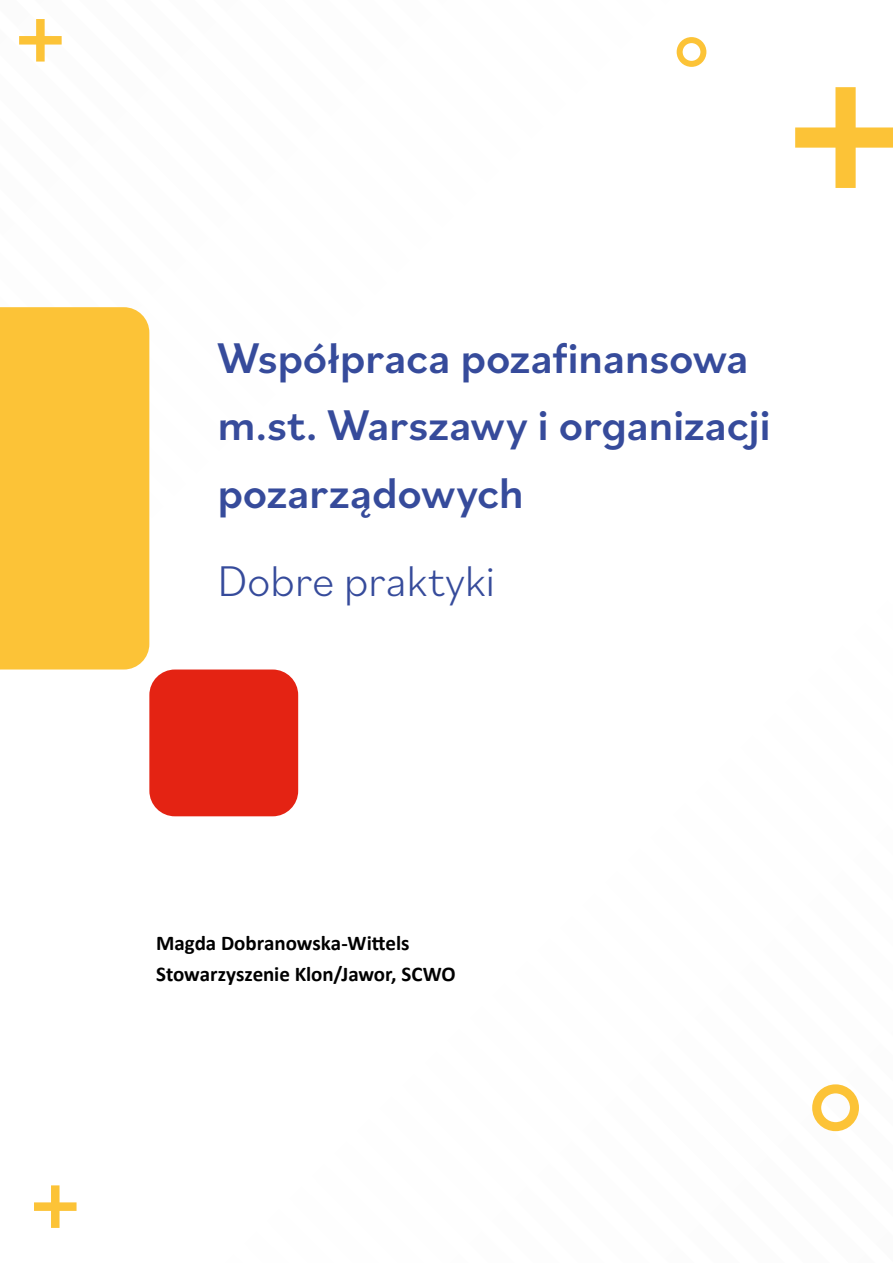
<style>
.page{position:relative;width:893px;height:1263px;background:#fff}
.page>*{position:absolute;margin:0;border:0;box-sizing:border-box;transform-origin:0 0}
.H1_tytuł{font:500 45px/67.5px "Bilo";letter-spacing:-.01em;color:#364b9b}
.H1_tytuł-2{font:300 45px "Bilo";letter-spacing:-.005em;color:#364b9b}
.Tekst_bez_wcięcia{font:700 21px "Calibri";color:#000}
</style>
<div class="page">
<svg style="left:19px;top:19px;width:43px;height:43px"></svg>
<svg style="left:795px;top:87px;width:98px;height:101px"></svg>
<div style="left:677px;top:37px;width:29px;height:30px;border:6px solid #fcc337;border-radius:50%"></div>
<svg style="left:34px;top:1185px;width:43px;height:43px"></svg>
<div style="left:812px;top:1084px;width:47px;height:47px;border:9px solid #fcc337;border-radius:50%"></div>
<div style="left:0;top:307px;width:149px;height:362px;background:#fcc337"></div>
<div style="left:149px;top:669px;width:149px;height:147px;background:#e42313;border-radius:26px"></div>
<h1 class="H1_tytuł" style="left:217px;top:322px;width:555px">Współpraca pozafinansowa m.st. Warszawy i organizacji pozarządowych</h1>
<h1 class="H1_tytuł-2" style="left:217px;top:550px;width:280px">Dobre praktyki</h1>
<p class="Tekst_bez_wcięcia" style="left:156px;top:928px;width:255px">Magda Dobranowska-Wittels</p>
<p class="Tekst_bez_wcięcia" style="left:156px;top:959px;width:301px">Stowarzyszenie Klon/Jawor, SCWO</p>
</div>
